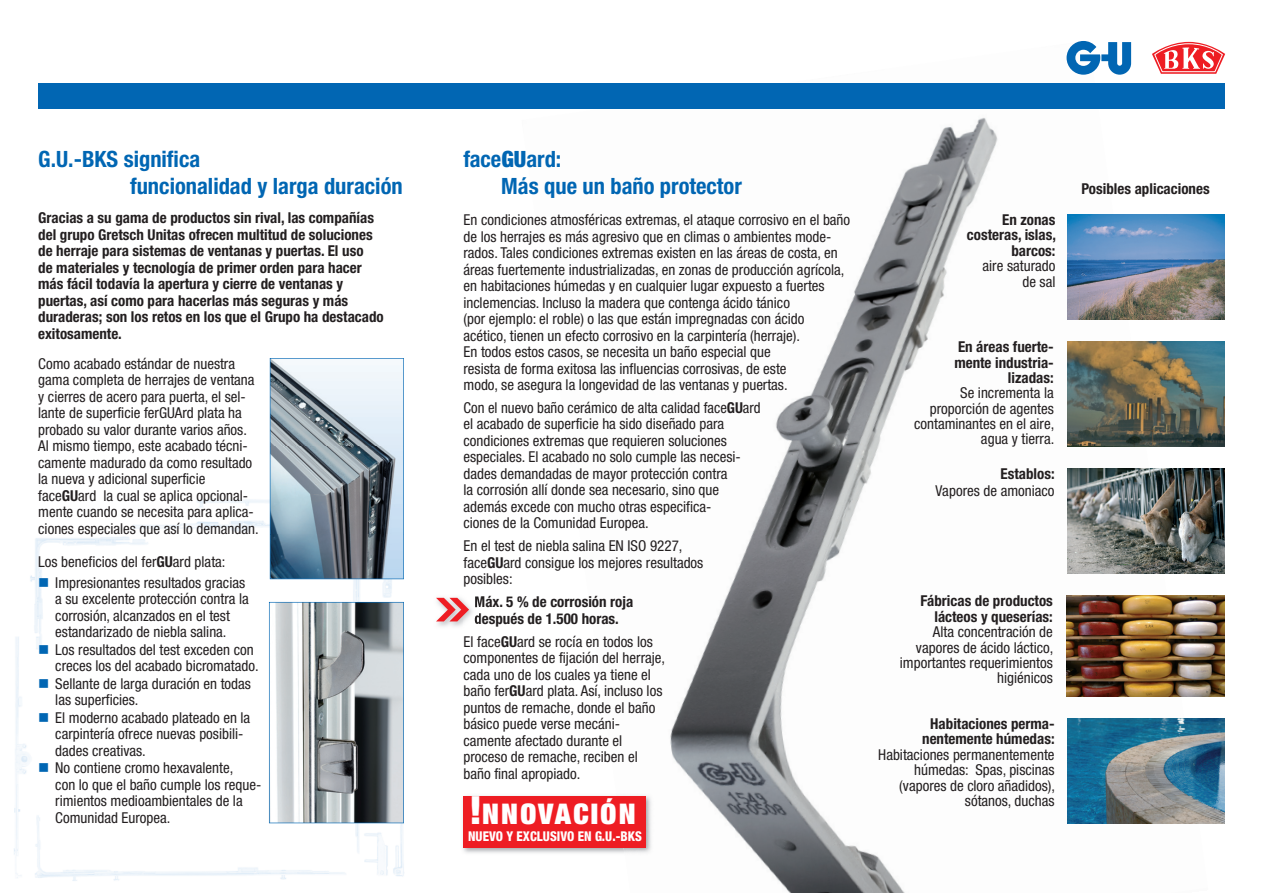
<style>
.page{position:relative;width:1263px;height:893px;background:#fff}
.page>*{position:absolute;margin:0;border:0;box-sizing:border-box;transform-origin:0 0}
.t1{font:900 condensed 39px "Helvetica Neue LT Pro";color:#fff}
.t2{font:900 condensed 28.5px "Helvetica Neue LT Pro";letter-spacing:.08em;color:#fff}
.t3{font:700 condensed 22.5px/27px "Helvetica Neue LT Pro";color:#0166b3}
.t4{font:condensed 15px/16.5px "Helvetica Neue LT Pro";color:#231f20}
.t5{font:700 condensed 15px/16.5px "Helvetica Neue LT Pro";color:#231f20;text-align:right}
.t6{font:800 condensed 13.5px "Helvetica Neue LT Pro";letter-spacing:.005em;color:#fff;scale:.94 1}
.s1{font-weight:700}
.s2{color:#0166b3}
.s3{font-weight:900}
</style>
<div class="page">
<img style="left:521px;top:41px;width:688px;height:852px">
<img style="left:14px;top:402px;width:390px;height:479px">
<div style="left:38px;top:83px;width:1187px;height:25px;background:#0166b3"></div>
<img style="left:1067px;top:214px;width:158px;height:105px">
<img style="left:1067px;top:341px;width:158px;height:105px">
<img style="left:1067px;top:469px;width:158px;height:104px">
<img style="left:1066px;top:596px;width:158px;height:100px">
<img style="left:1067px;top:718px;width:158px;height:105px">
<svg style="left:270px;top:358px;width:134px;height:221px;background:#91a0ab"></svg>
<svg style="left:269px;top:602px;width:135px;height:221px;background:#a2a8ab"></svg>
<img style="left:436px;top:597px;width:37px;height:30px">
<img style="left:463px;top:596px;width:15px;height:14px">
<img style="left:463px;top:612px;width:15px;height:14px">
<svg style="left:436px;top:598px;width:33px;height:23px"></svg>
<img style="left:462px;top:793px;width:154px;height:63px">
<img style="left:616px;top:793px;width:38px;height:63px">
<div style="left:463px;top:797px;width:183px;height:51px;background:#ee1d23"></div>
<svg style="left:1066px;top:41px;width:65px;height:34px"></svg>
<svg style="left:1152px;top:42px;width:73px;height:32px"></svg>
<h3 class="t3" style="left:130px;top:145px;width:274px;text-indent:-92px">G.U.-BKS significa<br>funcionalidad y larga duración</h3>
<p class="t5" style="left:38px;top:210px;width:347px;text-align:left">Gracias a su gama de productos sin rival, las compañías del grupo Gretsch Unitas ofrecen multitud de soluciones de herraje para sistemas de ventanas y puertas. El uso<br>de materiales y tecnología de primer orden para hacer más fácil todavía la apertura y cierre de ventanas y puertas, así como para hacerlas más seguras y más duraderas; son los retos en los que el Grupo ha destacado exitosamente.</p>
<p class="t4" style="left:38px;top:355px;width:222px">Como acabado estándar de nuestra gama completa de herrajes de ventana y cierres de acero para puerta, el sel&shy;lante de superficie ferGUArd plata ha probado su valor durante varios años.<br>Al mismo tiempo, este acabado técni&shy;camente madurado da como resultado la nueva y adicional superficie face<span class="s1">GU</span>ard la cual se aplica opcional&shy;mente cuando se necesita para aplica&shy;ciones especiales que así lo demandan.</p>
<p class="t4" style="left:38px;top:553px;width:189px">Los beneficios del fer<span class="s1">GU</span>ard plata:</p>
<p class="t4" style="left:55px;top:574px;width:195px;text-indent:-17px"><span class="s2">■</span> Impresionantes resultados gracias a su excelente protección contra la corrosión, alcanzados en el test estandarizado de niebla salina.</p>
<p class="t4" style="left:55px;top:641px;width:205px;text-indent:-17px"><span class="s2">■</span> Los resultados del test exceden con creces los del acabado bicromatado.</p>
<p class="t4" style="left:55px;top:675px;width:197px;text-indent:-17px"><span class="s2">■</span> Sellante de larga duración en todas las superficies.</p>
<p class="t4" style="left:55px;top:709px;width:197px;text-indent:-17px"><span class="s2">■</span> El moderno acabado plateado en la carpintería ofrece nuevas posibili&shy;dades creativas.</p>
<p class="t4" style="left:55px;top:760px;width:207px;text-indent:-17px"><span class="s2">■</span> No contiene cromo hexavalente,<br>con lo que el baño cumple los reque&shy;rimientos medioambientales de la<br>Comunidad Europea.</p>
<h3 class="t3" style="left:501px;top:145px;width:242px;text-indent:-38px">face<span class="s3">GU</span>ard:<br>Más que un baño protector</h3>
<p class="t4" style="left:463px;top:211px;width:388px">En condiciones atmosféricas extremas, el ataque corrosivo en el baño de los herrajes es más agresivo que en climas o ambientes mode&shy;rados. Tales condiciones extremas existen en las áreas de costa, en áreas fuertemente industrializadas, en zonas de producción agrícola, en habitaciones húmedas y en cualquier lugar expuesto a fuertes inclemencias. Incluso la madera que contenga ácido tánico<br>(por ejemplo: el roble) o las que están impregnadas con ácido acético, tienen un efecto corrosivo en la carpintería (herraje).<br>En todos estos casos, se necesita un baño especial que<br>resista de forma exitosa las influencias corrosivas, de este<br>modo, se asegura la longevidad de las ventanas y puertas.</p>
<p class="t4" style="left:463px;top:399px;width:299px">Con el nuevo baño cerámico de alta calidad face<span class="s1">GU</span>ard el acabado de superficie ha sido diseñado para condiciones extremas que requieren soluciones especiales. El acabado no solo cumple las necesi&shy;dades demandadas de mayor protección contra<br>la corrosión allí donde sea necesario, sino que además excede con mucho otras especifica-<br>ciones de la Comunidad Europea.</p>
<p class="t4" style="left:463px;top:538px;width:241px">En el test de niebla salina EN ISO 9227, face<span class="s1">GU</span>ard consigue los mejores resultados posibles:</p>
<p class="t5" style="left:474px;top:593px;width:160px;text-align:left">Máx. 5 % de corrosión roja después de 1.500 horas.</p>
<p class="t4" style="left:463px;top:633px;width:203px">El face<span class="s1">GU</span>ard se rocía en todos los componentes de fijación del herraje, cada uno de los cuales ya tiene el baño fer<span class="s1">GU</span>ard plata. Así, incluso los puntos de remache, donde el baño básico puede verse mecáni&shy;camente afectado durante el proceso de remache, reciben el baño final apropiado.</p>
<h1 class="t1" style="left:469px;top:785px;width:15px">!</h1>
<h2 class="t2" style="left:482px;top:795px;width:155px">NNOVACIÓN</h2>
<p class="t6" style="left:468px;top:828px;width:187px">NUEVO Y EXCLUSIVO EN G.U.-BKS</p>
<p class="t5" style="left:967px;top:212px;width:91px;line-height:15.3px">En zonas costeras, islas, barcos:</p>
<p class="t4" style="left:982px;top:258px;width:74px;line-height:15.3px;text-align:right">aire saturado de sal</p>
<p class="t5" style="left:954px;top:339px;width:101px;line-height:15.3px">En áreas fuerte&shy;mente industria&shy;lizadas:</p>
<p class="t4" style="left:914px;top:385px;width:142px;line-height:15.3px;text-align:right">Se incrementa la proporción de agentes contaminantes en el aire, agua y tierra.</p>
<p class="t5" style="left:1000px;top:465px;width:56px">Establos:</p>
<p class="t4" style="left:936px;top:482px;width:120px">Vapores de amoniaco</p>
<p class="t5" style="left:1081px;top:180px;width:130px">Posibles aplicaciones</p>
<p class="t5" style="left:920px;top:593px;width:134px;line-height:15.3px">Fábricas de productos lácteos y queserías:</p>
<p class="t4" style="left:900px;top:624px;width:155px;line-height:15.3px;text-align:right">Alta concentración de vapores de ácido láctico, importantes requerimientos higiénicos</p>
<p class="t5" style="left:922px;top:716px;width:134px;line-height:15.3px;text-align:center">Habitaciones perma&shy;nentemente húmedas:</p>
<p class="t4" style="left:878px;top:747px;width:178px;line-height:15.3px;text-align:right">Habitaciones permanentemente húmedas: Spas, piscinas (vapores de cloro añadidos), sótanos, duchas</p>
</div>
